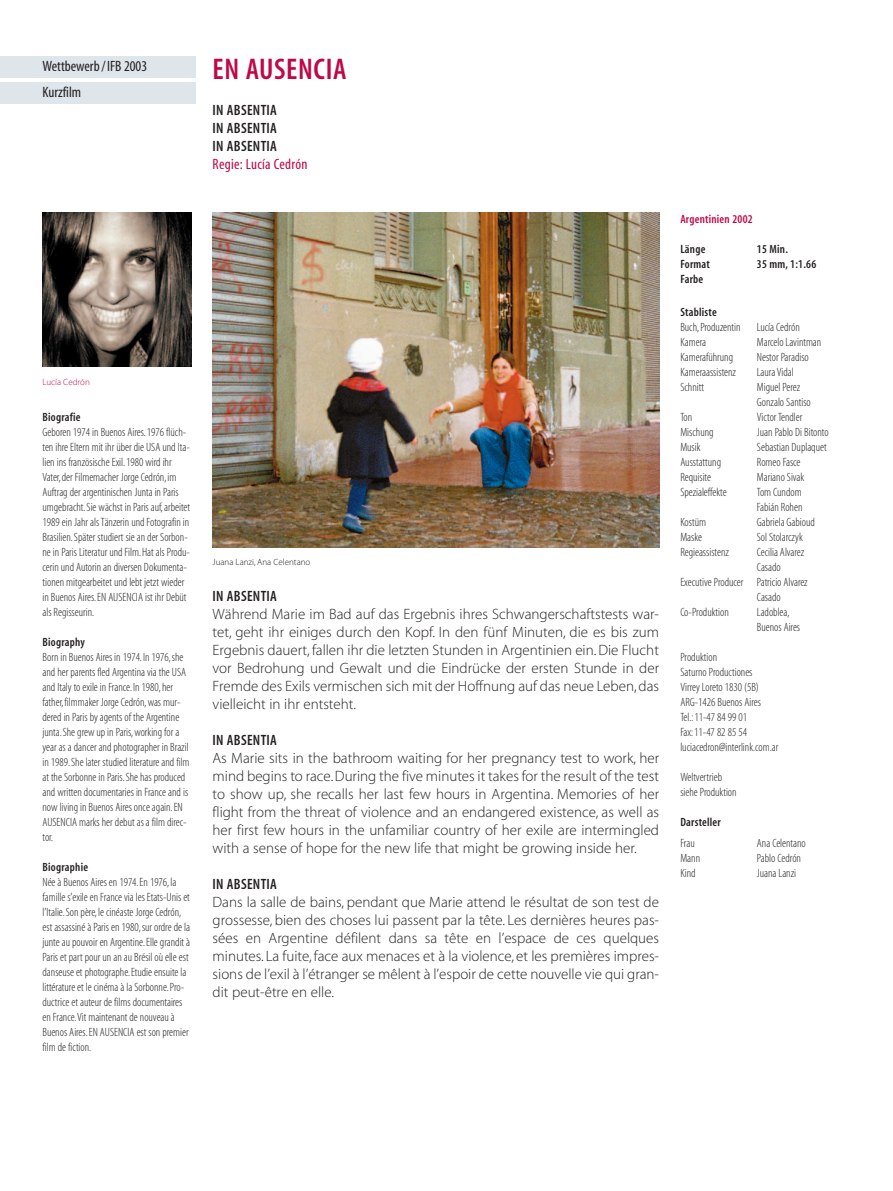
<style>
.page{position:relative;width:893px;height:1191px;background:#fff}
.page>*{position:absolute;margin:0;border:0;box-sizing:border-box;transform-origin:0 0}
.t1{font:30px "Myriad MM 565 300";letter-spacing:.02em;color:#c00844}
.t2{font:15px/18px "Myriad MM 215 600";color:#231f20;text-align:justify}
.t3{font:15px/18px "Myriad MM 565 300";letter-spacing:.02em;color:#231f20;text-align:justify}
.t4{font:15px/25.5px "Myriad MM 400 300";color:#231f20}
.t5{font:15px "Myriad MM 400 300";letter-spacing:.02em;color:#c00844}
.t6{font:12px/15px "Myriad MM 215 300";color:#231f20}
.t7{font:12px "Myriad MM 565 300";letter-spacing:.02em;color:#231f20}
.t8{font:12px "Myriad MM 565 300";letter-spacing:.02em;color:#c00844}
.t9{font:9px "Myriad MM 215 600";color:#231f20}
.t10{font:9px "Myriad MM 215 600";color:#c00844}
</style>
<div class="page">
<img style="left:213px;top:213px;width:447px;height:334px">
<img style="left:43px;top:213px;width:148px;height:154px">
<div style="left:0;top:57px;width:196px;height:21px;background:#dee6eb"></div>
<div style="left:0;top:82px;width:196px;height:21px;background:#dee6eb"></div>
<p class="t4" style="left:43px;top:55px;width:106px">Wettbewerb /IFB 2003<br>Kurzfilm</p>
<p class="t10" style="left:43px;top:378px;width:49px">Lucía Cedrón</p>
<p class="t7" style="left:43px;top:412px;width:40px">Biografie</p>
<p class="t6" style="left:43px;top:425px;width:149px">Geboren 1974 in Buenos Aires.1976 flüch&shy;ten ihre Eltern mit ihr über die USA und Ita&shy;lien ins französische Exil.1980 wird ihr Vater,der Filmemacher Jorge Cedrón,im Auftrag der argentinischen Junta in Paris umgebracht.Sie wächst in Paris auf,arbeitet 1989 ein Jahr als Tänzerin und Fotografin in Brasilien.Später studiert sie an der Sorbon&shy;ne in Paris Literatur und Film.Hat als Produ&shy;cerin und Autorin an diversen Dokumenta&shy;tionen mitgearbeitet und lebt jetzt wieder in Buenos Aires.EN AUSENCIA ist ihr Debüt als Regisseurin.</p>
<p class="t7" style="left:43px;top:637px;width:44px">Biography</p>
<p class="t6" style="left:43px;top:650px;width:149px">Born in Buenos Aires in 1974.In 1976,she and her parents fled Argentina via the USA and Italy to exile in France.In 1980,her father,filmmaker Jorge Cedrón,was mur&shy;dered in Paris by agents of the Argentine junta.She grew up in Paris,working for a year as a dancer and photographer in Brazil in 1989.She later studied literature and film at the Sorbonne in Paris.She has produced and written documentaries in France and is now living in Buenos Aires once again.EN AUSENCIA marks her debut as a film direc&shy;tor.</p>
<p class="t7" style="left:43px;top:862px;width:47px">Biographie</p>
<p class="t6" style="left:43px;top:875px;width:149px">Née à Buenos Aires en 1974.En 1976,la famille s’exile en France via les Etats-Unis et l’Italie.Son père,le cinéaste Jorge Cedrón, est assassiné à Paris en 1980,sur ordre de la junte au pouvoir en Argentine.Elle grandit à Paris et part pour un an au Brésil où elle est danseuse et photographe.Etudie ensuite la littérature et le cinéma à la Sorbonne.Pro&shy;ductrice et auteur de films documentaires en France.Vit maintenant de nouveau à Buenos Aires.EN AUSENCIA est son premier film de fiction.</p>
<h1 class="t1" style="left:213px;top:58px;width:135px">EN AUSENCIA</h1>
<p class="t3" style="left:213px;top:102px;width:66px">IN ABSENTIA IN ABSENTIA IN ABSENTIA</p>
<p class="t5" style="left:213px;top:158px;width:96px">Regie: Lucía Cedrón</p>
<p class="t9" style="left:213px;top:558px;width:99px">Juana Lanzi, Ana Celentano</p>
<p class="t3" style="left:213px;top:588px;width:66px">IN ABSENTIA</p>
<p class="t2" style="left:213px;top:606px;width:448px">Während Marie im Bad auf das Ergebnis ihres Schwangerschaftstests war&shy;tet, geht ihr einiges durch den Kopf. In den fünf Minuten, die es bis zum Ergebnis dauert, fallen ihr die letzten Stunden in Argentinien ein. Die Flucht vor Bedrohung und Gewalt und die Eindrücke der ersten Stunde in der Fremde des Exils vermischen sich mit der Hoffnung auf das neue Leben, das vielleicht in ihr entsteht.</p>
<p class="t3" style="left:213px;top:732px;width:66px">IN ABSENTIA</p>
<p class="t2" style="left:213px;top:750px;width:448px">As Marie sits in the bathroom waiting for her pregnancy test to work, her mind begins to race.During the five minutes it takes for the result of the test to show up, she recalls her last few hours in Argentina. Memories of her flight from the threat of violence and an endangered existence, as well as her first few hours in the unfamiliar country of her exile are intermingled with a sense of hope for the new life that might be growing inside her.</p>
<p class="t3" style="left:213px;top:876px;width:66px">IN ABSENTIA</p>
<p class="t2" style="left:213px;top:894px;width:448px">Dans la salle de bains, pendant que Marie attend le résultat de son test de grossesse, bien des choses lui passent par la tête. Les dernières heures pas&shy;sées en Argentine défilent dans sa tête en l’espace de ces quelques minutes. La fuite, face aux menaces et à la violence, et les premières impres&shy;sions de l’exil à l’étranger se mêlent à l’espoir de cette nouvelle vie qui gran&shy;dit peut-être en elle.</p>
<p class="t8" style="left:680px;top:215px;width:74px">Argentinien 2002</p>
<p class="t7" style="left:680px;top:245px;width:27px">Länge</p>
<p class="t7" style="left:757px;top:245px;width:33px">15 Min.</p>
<p class="t7" style="left:680px;top:260px;width:31px">Format</p>
<p class="t7" style="left:757px;top:260px;width:61px">35 mm, 1:1.66</p>
<p class="t7" style="left:680px;top:275px;width:24px">Farbe</p>
<p class="t7" style="left:680px;top:308px;width:38px">Stabliste</p>
<p class="t6" style="left:680px;top:320px;width:62px">Buch,Produzentin</p>
<p class="t6" style="left:757px;top:320px;width:44px">Lucía Cedrón</p>
<p class="t6" style="left:680px;top:335px;width:27px">Kamera</p>
<p class="t6" style="left:757px;top:335px;width:66px">Marcelo Lavintman</p>
<p class="t6" style="left:680px;top:350px;width:54px">Kameraführung</p>
<p class="t6" style="left:757px;top:350px;width:53px">Nestor Paradiso</p>
<p class="t6" style="left:680px;top:365px;width:57px">Kameraassistenz</p>
<p class="t6" style="left:757px;top:365px;width:38px">Laura Vidal</p>
<p class="t6" style="left:680px;top:380px;width:25px">Schnitt</p>
<p class="t6" style="left:757px;top:380px;width:55px">Miguel Perez<br>Gonzalo Santiso</p>
<p class="t6" style="left:680px;top:410px;width:13px">Ton</p>
<p class="t6" style="left:757px;top:410px;width:47px">Victor Tendler</p>
<p class="t6" style="left:680px;top:425px;width:35px">Mischung</p>
<p class="t6" style="left:757px;top:425px;width:73px">Juan Pablo Di Bitonto</p>
<p class="t6" style="left:680px;top:440px;width:22px">Musik</p>
<p class="t6" style="left:757px;top:440px;width:71px">Sebastian Duplaquet</p>
<p class="t6" style="left:680px;top:455px;width:42px">Ausstattung</p>
<p class="t6" style="left:757px;top:455px;width:45px">Romeo Fasce</p>
<p class="t6" style="left:680px;top:470px;width:32px">Requisite</p>
<p class="t6" style="left:757px;top:470px;width:49px">Mariano Sivak</p>
<p class="t6" style="left:680px;top:485px;width:48px">Spezialeffekte</p>
<p class="t6" style="left:757px;top:485px;width:47px">Tom Cundom<br>Fabián Rohen</p>
<p class="t6" style="left:680px;top:515px;width:27px">Kostüm</p>
<p class="t6" style="left:757px;top:515px;width:60px">Gabriela Gabioud</p>
<p class="t6" style="left:680px;top:530px;width:23px">Maske</p>
<p class="t6" style="left:757px;top:530px;width:48px">Sol Stolarczyk</p>
<p class="t6" style="left:680px;top:545px;width:50px">Regieassistenz</p>
<p class="t6" style="left:757px;top:545px;width:49px">Cecilia Alvarez</p>
<p class="t6" style="left:757px;top:560px;width:25px">Casado</p>
<p class="t6" style="left:680px;top:575px;width:129px">Executive Producer Patricio Alvarez</p>
<p class="t6" style="left:757px;top:590px;width:25px">Casado</p>
<p class="t6" style="left:680px;top:605px;width:50px">Co-Produktion</p>
<p class="t6" style="left:757px;top:605px;width:45px">Ladoblea,<br>Buenos Aires</p>
<p class="t6" style="left:680px;top:650px;width:99px">Produktion<br>Saturno Productiones<br>Virrey Loreto 1830 (5B)<br>ARG-1426 Buenos Aires<br>Tel.:11-47 84 99 01<br>Fax:11-47 82 85 54 luciacedron@interlink.com.ar</p>
<p class="t6" style="left:680px;top:770px;width:58px">Weltvertrieb siehe Produktion</p>
<p class="t7" style="left:680px;top:818px;width:42px">Darsteller</p>
<p class="t6" style="left:680px;top:836px;width:16px">Frau</p>
<p class="t6" style="left:757px;top:836px;width:50px">Ana Celentano</p>
<p class="t6" style="left:680px;top:851px;width:21px">Mann</p>
<p class="t6" style="left:757px;top:851px;width:46px">Pablo Cedrón</p>
<p class="t6" style="left:680px;top:866px;width:17px">Kind</p>
<p class="t6" style="left:757px;top:866px;width:41px">Juana Lanzi</p>
</div>
